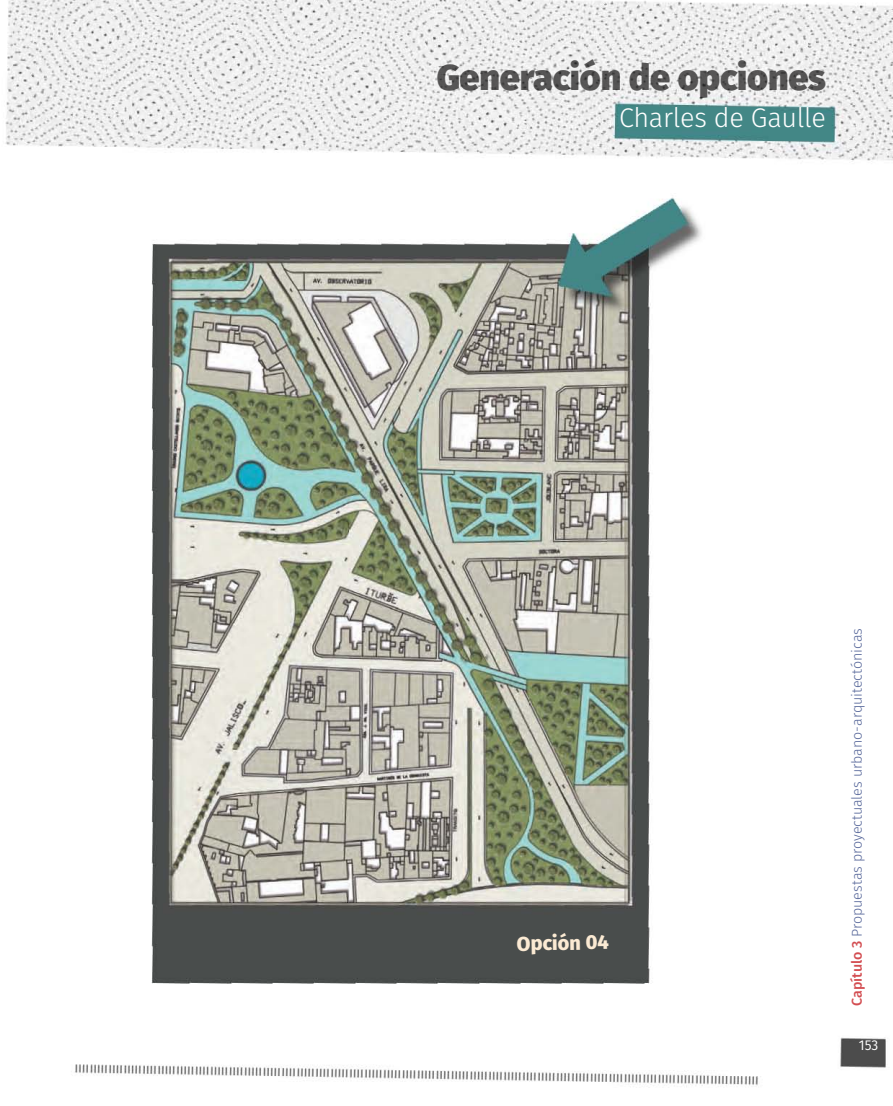
<style>
.page{position:relative;width:893px;height:1106px;background:#fff}
.page>*{position:absolute;margin:0;border:0;box-sizing:border-box;transform-origin:0 0}
.t1{font:800 36px "Fira Sans";letter-spacing:-.005em;color:#5c5b5b}
.t2{font:300 27px "Fira Sans";letter-spacing:-.015em;color:#fff}
.t3{font:800 20.1px "Fira Sans";color:#fbead3}
.t4{font:300 14.25px "Fira Sans";color:#566699}
.t5{font:14.25px "Fira Sans";color:#fff}
.s1{font-weight:500;color:#d34e52}
</style>
<div class="page">
<img style="left:5px;top:0;width:888px;height:1087px">
<h1 class="t1" style="left:436px;top:45px;width:391px">Generación de opciones</h1>
<h2 class="t2" style="left:619px;top:99px;width:208px">Charles de Gaulle</h2>
<h3 class="t3" style="left:516px;top:926px;width:94px;rotate:-1deg">Opción 04</h3>
<p class="t4" style="left:847px;top:1006px;width:379px;rotate:-90deg"><span class="s1">Capítulo 3</span> Propuestas proyectuales urbano-arquitectónicas</p>
<p class="t5" style="left:859px;top:1034px;width:21px">153</p>
</div>
